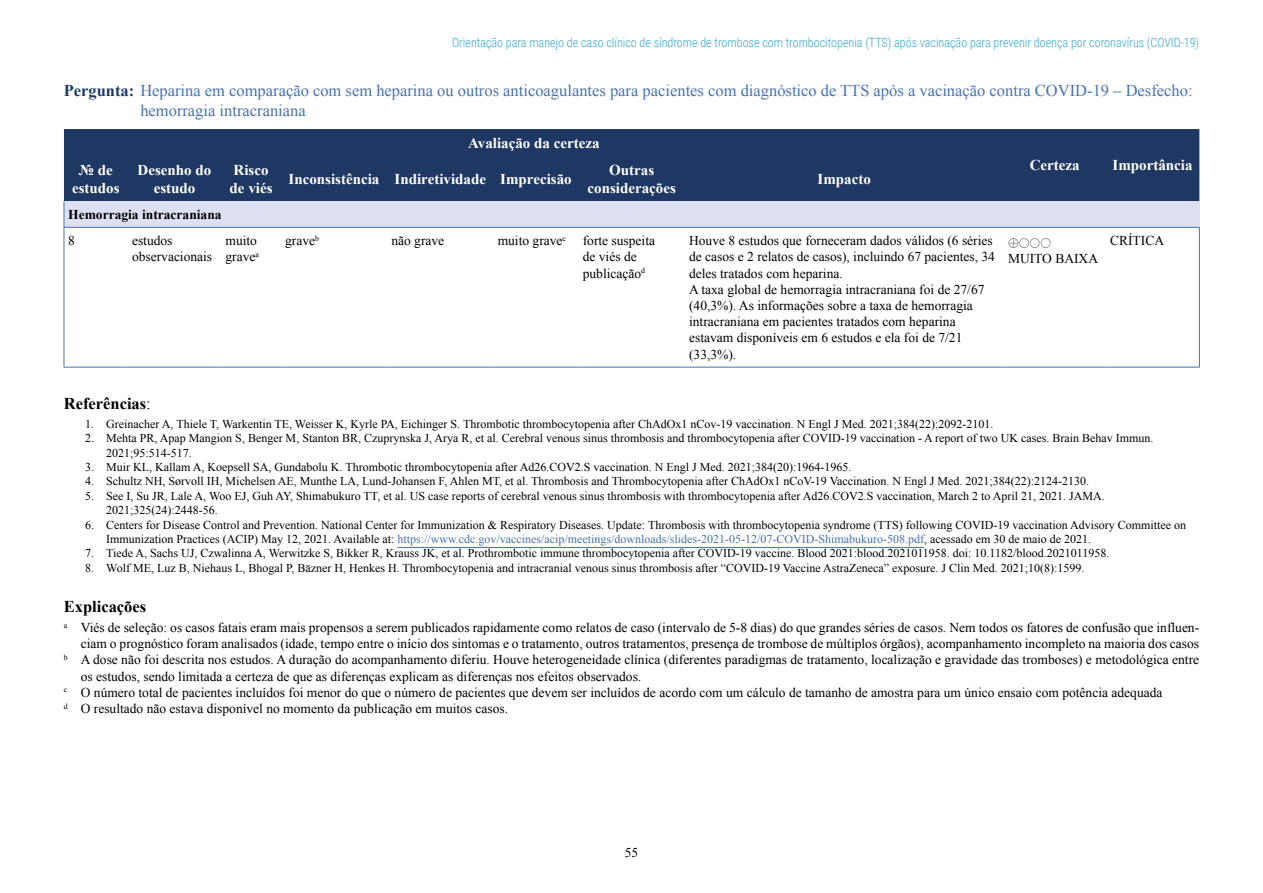
<style>
.page{position:relative;width:1263px;height:893px;background:#fff}
.page>*{position:absolute;margin:0;border:0;box-sizing:border-box;transform-origin:0 0}
.t1{font:16.5px/19.8px "Times New Roman";color:#4871b6}
.t2{font:700 16.5px "Times New Roman";color:#000}
.t3{font:700 15px/18px "Times New Roman";color:#fff;text-align:center}
.t4{font:13.5px/16.2px "Times New Roman";color:#000}
.t5{font:700 13.5px "Times New Roman";color:#000}
.t6{font:300 12.75px "Roboto Condensed";color:#33a4d7;scale:.95 1}
.t7{font:12px/14.4px "Times New Roman";color:#000}
.s1{font-weight:700;color:#1f3863}
.s2{font-weight:400}
.s3{color:#4871b6}
</style>
<div class="page">
<hr style="left:397px;top:547px;width:527px;height:1px;background:#4871b6">
<div style="left:64px;top:129px;width:1135px;height:72px;background:#1f3863"></div>
<div style="left:64px;top:201px;width:1135px;height:26px;background:#dde0f2"></div>
<svg style="left:64px;top:201px;width:1px;height:26px"></svg>
<hr style="left:64px;top:227px;width:64px;height:1px;background:#4871b6">
<hr style="left:64px;top:228px;width:1px;height:139px;background:#4871b6">
<hr style="left:128px;top:227px;width:93px;height:1px;background:#4871b6">
<hr style="left:221px;top:227px;width:60px;height:1px;background:#4871b6">
<hr style="left:281px;top:227px;width:106px;height:1px;background:#4871b6">
<hr style="left:387px;top:227px;width:106px;height:1px;background:#4871b6">
<hr style="left:493px;top:227px;width:85px;height:1px;background:#4871b6">
<hr style="left:578px;top:227px;width:107px;height:1px;background:#4871b6">
<hr style="left:685px;top:227px;width:319px;height:1px;background:#4871b6">
<hr style="left:1004px;top:227px;width:102px;height:1px;background:#4871b6">
<hr style="left:1106px;top:227px;width:93px;height:1px;background:#4871b6">
<hr style="left:1199px;top:228px;width:1px;height:139px;background:#4871b6">
<hr style="left:64px;top:367px;width:64px;height:1px;background:#4871b6">
<hr style="left:128px;top:367px;width:93px;height:1px;background:#4871b6">
<hr style="left:221px;top:367px;width:60px;height:1px;background:#4871b6">
<hr style="left:281px;top:367px;width:106px;height:1px;background:#4871b6">
<hr style="left:387px;top:367px;width:106px;height:1px;background:#4871b6">
<hr style="left:493px;top:367px;width:85px;height:1px;background:#4871b6">
<hr style="left:578px;top:367px;width:107px;height:1px;background:#4871b6">
<hr style="left:685px;top:367px;width:319px;height:1px;background:#4871b6">
<hr style="left:1004px;top:367px;width:102px;height:1px;background:#4871b6">
<hr style="left:1106px;top:367px;width:93px;height:1px;background:#4871b6">
<p class="t6" style="left:452px;top:33px;width:788px">Orientação para manejo de caso clínico de síndrome de trombose com trombocitopenia (TTS) após vacinação para prevenir doença por coronavírus (COVID-19)</p>
<h1 class="t1" style="left:140px;top:81px;width:1054px;text-indent:-77px"><span class="s1">Pergunta:</span> Heparina em comparação com sem heparina ou outros anticoagulantes para pacientes com diagnóstico de TTS após a vacinação contra COVID-19 – Desfecho: hemorragia intracraniana</h1>
<p class="t3" style="left:468px;top:133px;width:133px">Avaliação da certeza</p>
<p class="t3" style="left:79px;top:160px;width:35px">№ de</p>
<p class="t3" style="left:1030px;top:156px;width:51px">Certeza</p>
<p class="t3" style="left:1112px;top:156px;width:81px">Importância</p>
<p class="t3" style="left:72px;top:178px;width:49px">estudos</p>
<p class="t3" style="left:138px;top:160px;width:75px">Desenho do estudo</p>
<p class="t3" style="left:230px;top:160px;width:44px;text-align:left">Risco de viés</p>
<p class="t3" style="left:289px;top:169px;width:285px">Inconsistência Indiretividade Imprecisão</p>
<p class="t3" style="left:587px;top:160px;width:90px">Outras considerações</p>
<p class="t3" style="left:818px;top:169px;width:55px">Impacto</p>
<p class="t5" style="left:68px;top:205px;width:155px">Hemorragia intracraniana</p>
<p class="t4" style="left:68px;top:232px;width:8px">8</p>
<p class="t4" style="left:132px;top:232px;width:82px">estudos observacionais</p>
<p class="t4" style="left:226px;top:232px;width:35px">muito grave<sup>a</sup></p>
<p class="t4" style="left:285px;top:232px;width:35px">grave<sup>b</sup></p>
<p class="t4" style="left:391px;top:232px;width:54px">não grave</p>
<p class="t4" style="left:583px;top:232px;width:74px;text-indent:-85px">muito grave<sup>c</sup> forte suspeita de viés de publicação<sup>d</sup></p>
<p class="t4" style="left:689px;top:232px;width:307px">Houve 8 estudos que forneceram dados válidos (6 séries de casos e 2 relatos de casos), incluindo 67 pacientes, 34 deles tratados com heparina.<br>A taxa global de hemorragia intracraniana foi de 27/67 (40,3%). As informações sobre a taxa de hemorragia intracraniana em pacientes tratados com heparina estavam disponíveis em 6 estudos e ela foi de 7/21 (33,3%).</p>
<p class="t4" style="left:1110px;top:232px;width:55px">CRÍTICA</p>
<p class="t4" style="left:1008px;top:250px;width:92px">MUITO BAIXA</p>
<h1 class="t2" style="left:64px;top:392px;width:89px">Referências<span class="s2">:</span></h1>
<p class="t7" style="left:85px;top:416px;width:910px">1. Greinacher A, Thiele T, Warkentin TE, Weisser K, Kyrle PA, Eichinger S. Thrombotic thrombocytopenia after ChAdOx1 nCov-19 vaccination. N Engl J Med. 2021;384(22):2092-2101.</p>
<p class="t7" style="left:106px;top:431px;width:1049px;text-indent:-21px">2. Mehta PR, Apap Mangion S, Benger M, Stanton BR, Czuprynska J, Arya R, et al. Cerebral venous sinus thrombosis and thrombocytopenia after COVID-19 vaccination - A report of two UK cases. Brain Behav Immun.<br>2021;95:514-517.</p>
<p class="t7" style="left:85px;top:459px;width:768px">3. Muir KL, Kallam A, Koepsell SA, Gundabolu K. Thrombotic thrombocytopenia after Ad26.COV2.S vaccination. N Engl J Med. 2021;384(20):1964-1965.</p>
<p class="t7" style="left:85px;top:474px;width:1005px">4. Schultz NH, Sørvoll IH, Michelsen AE, Munthe LA, Lund-Johansen F, Ahlen MT, et al. Thrombosis and Thrombocytopenia after ChAdOx1 nCoV-19 Vaccination. N Engl J Med. 2021;384(22):2124-2130.</p>
<p class="t7" style="left:106px;top:488px;width:1000px;text-indent:-21px">5. See I, Su JR, Lale A, Woo EJ, Guh AY, Shimabukuro TT, et al. US case reports of cerebral venous sinus thrombosis with thrombocytopenia after Ad26.COV2.S vaccination, March 2 to April 21, 2021. JAMA.<br>2021;325(24):2448-56.</p>
<p class="t7" style="left:106px;top:517px;width:1081px;text-indent:-21px">6. Centers for Disease Control and Prevention. National Center for Immunization &amp; Respiratory Diseases. Update: Thrombosis with thrombocytopenia syndrome (TTS) following COVID-19 vaccination Advisory Committee on<br>Immunization Practices (ACIP) May 12, 2021. Available at: <span class="s3">https://www.cdc.gov/vaccines/acip/meetings/downloads/slides-2021-05-12/07-COVID-Shimabukuro-508.pdf</span>, acessado em 30 de maio de 2021.</p>
<p class="t7" style="left:85px;top:546px;width:1026px">7. Tiede A, Sachs UJ, Czwalinna A, Werwitzke S, Bikker R, Krauss JK, et al. Prothrombotic immune thrombocytopenia after COVID-19 vaccine. Blood 2021:blood.2021011958. doi: 10.1182/blood.2021011958.</p>
<p class="t7" style="left:85px;top:560px;width:1001px">8. Wolf ME, Luz B, Niehaus L, Bhogal P, Bäzner H, Henkes H. Thrombocytopenia and intracranial venous sinus thrombosis after “COVID-19 Vaccine AstraZeneca” exposure. J Clin Med. 2021;10(8):1599.</p>
<h1 class="t2" style="left:64px;top:595px;width:84px">Explicações</h1>
<p class="t4" style="left:64px;top:619px;width:1137px"><sup>a</sup> Viés de seleção: os casos fatais eram mais propensos a serem publicados rapidamente como relatos de caso (intervalo de 5-8 dias) do que grandes séries de casos. Nem todos os fatores de confusão que influen-</p>
<p class="t4" style="left:81px;top:635px;width:1120px">ciam o prognóstico foram analisados (idade, tempo entre o início dos sintomas e o tratamento, outros tratamentos, presença de trombose de múltiplos órgãos), acompanhamento incompleto na maioria dos casos</p>
<p class="t4" style="left:64px;top:652px;width:1137px"><sup>b</sup> A dose não foi descrita nos estudos. A duração do acompanhamento diferiu. Houve heterogeneidade clínica (diferentes paradigmas de tratamento, localização e gravidade das tromboses) e metodológica entre</p>
<p class="t4" style="left:81px;top:668px;width:562px">os estudos, sendo limitada a certeza de que as diferenças explicam as diferenças nos efeitos observados.</p>
<p class="t4" style="left:64px;top:684px;width:1100px"><sup>c</sup> O número total de pacientes incluídos foi menor do que o número de pacientes que devem ser incluídos de acordo com um cálculo de tamanho de amostra para um único ensaio com potência adequada</p>
<p class="t4" style="left:64px;top:700px;width:446px"><sup>d</sup> O resultado não estava disponível no momento da publicação em muitos casos.</p>
<p class="t4" style="left:625px;top:844px;width:15px">55</p>
</div>
